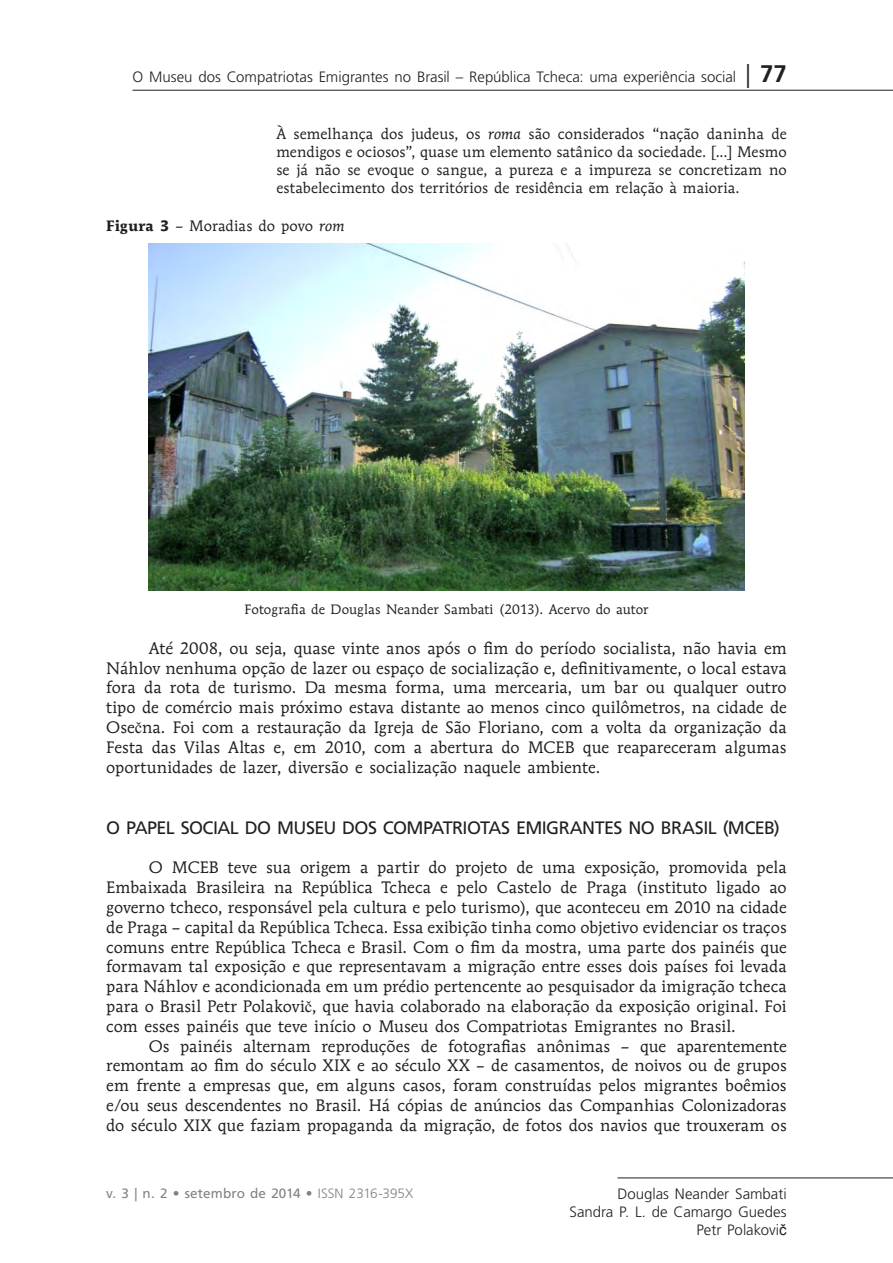
<style>
.page{position:relative;width:893px;height:1263px;background:#fff}
.page>*{position:absolute;margin:0;border:0;box-sizing:border-box;transform-origin:0 0}
._08_sub{font:18px "Frutiger LT Std";letter-spacing:-.035em;color:#231f20}
._01_corpo_do_texto{font:16.5px/19.8px "Mendoza Roman Std";color:#231f20;text-align:justify}
._01_citacao{font:15px/18px "Mendoza Roman Std";letter-spacing:.005em;color:#231f20;text-align:justify}
.t1{font:300 15px/18px "Frutiger LT Std";color:#231f20;text-align:right}
._05_legenda_em_cima{font:15px "Mendoza Roman Std";letter-spacing:-.005em;color:#231f20}
._06_fonte_em_baixo{font:13.5px "Mendoza Roman Std";letter-spacing:.01em;color:#231f20}
.t2{font:13.5px "Frutiger LT Std";letter-spacing:.01em;color:#808285}
.s1{font-size:24px}
.s2{font-weight:700;font-size:24px}
.s3{font-style:italic}
.s4{font-weight:700}
.s5{font-family:"Times New Roman"}
.s6{font-weight:300}
.s7{font-family:"Arial";font-weight:400}
</style>
<div class="page">
<hr style="left:133px;top:90px;width:760px;height:1px;background:#231f20">
<hr style="left:617px;top:1178px;width:276px;height:1px;background:#231f20">
<img style="left:149px;top:244px;width:595px;height:346px">
<p class="t1" style="left:133px;top:68px;width:656px">O Museu dos Compatriotas Emigrantes no Brasil – República Tcheca: uma experiência social <span class="s1">|</span> <span class="s2">77</span></p>
<p class="_01_citacao" style="left:276px;top:125px;width:512px">À semelhança dos judeus, os <span class="s3">roma</span> são considerados “nação daninha de mendigos e ociosos”, quase um elemento satânico da sociedade. [...] Mesmo se já não se evoque o sangue, a pureza e a impureza se concretizam no estabelecimento dos territórios de residência em relação à maioria.</p>
<p class="_05_legenda_em_cima" style="left:106px;top:216px;width:240px"><span class="s4">Figura 3</span> – Moradias do povo <span class="s3">rom</span></p>
<p class="_06_fonte_em_baixo" style="left:245px;top:601px;width:405px">Fotografia de Douglas Neander Sambati (2013). Acervo do autor</p>
<p class="_01_corpo_do_texto" style="left:106px;top:638px;width:682px;text-indent:43px">Até 2008, ou seja, quase vinte anos após o fim do período socialista, não havia em Náhlov nenhuma opção de lazer ou espaço de socialização e, definitivamente, o local estava fora da rota de turismo. Da mesma forma, uma mercearia, um bar ou qualquer outro tipo de comércio mais próximo estava distante ao menos cinco quilômetros, na cidade de Ose<span class="s5">č</span>na. Foi com a restauração da Igreja de São Floriano, com a volta da organização da Festa das Vilas Altas e, em 2010, com a abertura do MCEB que reapareceram algumas oportunidades de lazer, diversão e socialização naquele ambiente.</p>
<p class="_08_sub" style="left:106px;top:817px;width:675px">O PAPEL SOCIAL DO MUSEU DOS COMPATRIOTAS EMIGRANTES NO BRASIL (MCEB)</p>
<p class="_01_corpo_do_texto" style="left:106px;top:857px;width:682px;text-indent:43px">O MCEB teve sua origem a partir do projeto de uma exposição, promovida pela Embaixada Brasileira na República Tcheca e pelo Castelo de Praga (instituto ligado ao governo tcheco, responsável pela cultura e pelo turismo), que aconteceu em 2010 na cidade de Praga – capital da República Tcheca. Essa exibição tinha como objetivo evidenciar os traços comuns entre República Tcheca e Brasil. Com o fim da mostra, uma parte dos painéis que formavam tal exposição e que representavam a migração entre esses dois países foi levada para Náhlov e acondicionada em um prédio pertencente ao pesquisador da imigração tcheca para o Brasil Petr Polakovi<span class="s5">č</span>, que havia colaborado na elaboração da exposição original. Foi com esses painéis que teve início o Museu dos Compatriotas Emigrantes no Brasil.</p>
<p class="_01_corpo_do_texto" style="left:106px;top:1036px;width:682px;text-indent:43px">Os painéis alternam reproduções de fotografias anônimas – que aparentemente remontam ao fim do século XIX e ao século XX – de casamentos, de noivos ou de grupos em frente a empresas que, em alguns casos, foram construídas pelos migrantes boêmios e/ou seus descendentes no Brasil. Há cópias de anúncios das Companhias Colonizadoras do século XIX que faziam propaganda da migração, de fotos dos navios que trouxeram os</p>
<p class="t2" style="left:106px;top:1185px;width:308px">v. 3 | n. 2 • setembro de 2014 • <span class="s6">ISSN 2316-395X</span></p>
<p class="t1" style="left:569px;top:1185px;width:219px">Douglas Neander Sambati<br>Sandra P. L. de Camargo Guedes<br>Petr Polakovi<span class="s7">č</span></p>
</div>
